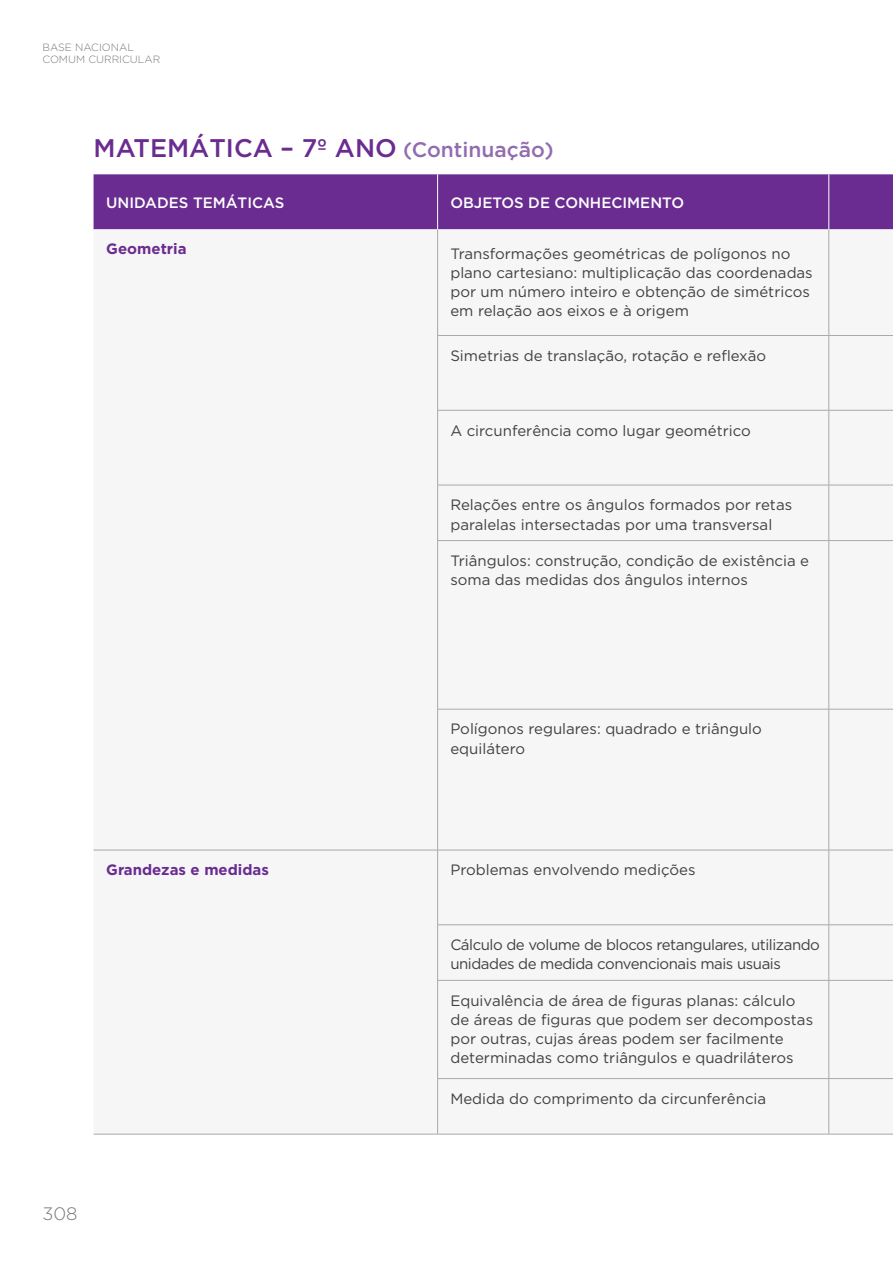
<style>
.page{position:relative;width:893px;height:1263px;background:#fff}
.page>*{position:absolute;margin:0;border:0;box-sizing:border-box;transform-origin:0 0}
.t1{font:500 25.5px "Gotham";color:#6a2c91}
.t2{font:300 18px "Gotham";color:#77787b}
.t3{font:15px/19.2px "Gotham";color:#414042}
.t4{font:15px/19.2px "Gotham";letter-spacing:-.03em;color:#414042}
.t5{font:500 15px "Gotham";color:#fff}
.t6{font:700 15px "Gotham";color:#6a2c91}
.t7{font:300 10.5px/12px "Gotham";color:#77787b}
.s1{font-size:21px;color:#916caf}
</style>
<div class="page">
<div style="left:94px;top:174px;width:799px;height:55px;background:#6a2c91"></div>
<div style="left:94px;top:229px;width:799px;height:905px;background:#f6f6f6"></div>
<hr style="left:829px;top:229px;width:1px;height:106px;background:#a7a9ac">
<hr style="left:437px;top:335px;width:392px;height:1px;background:#a7a9ac">
<hr style="left:829px;top:335px;width:64px;height:1px;background:#a7a9ac">
<hr style="left:829px;top:336px;width:1px;height:74px;background:#a7a9ac">
<hr style="left:437px;top:410px;width:392px;height:1px;background:#a7a9ac">
<hr style="left:829px;top:410px;width:64px;height:1px;background:#a7a9ac">
<hr style="left:829px;top:410px;width:1px;height:75px;background:#a7a9ac">
<hr style="left:437px;top:485px;width:392px;height:1px;background:#a7a9ac">
<hr style="left:829px;top:485px;width:64px;height:1px;background:#a7a9ac">
<hr style="left:829px;top:485px;width:1px;height:55px;background:#a7a9ac">
<hr style="left:437px;top:540px;width:392px;height:1px;background:#a7a9ac">
<hr style="left:829px;top:540px;width:64px;height:1px;background:#a7a9ac">
<hr style="left:829px;top:541px;width:1px;height:168px;background:#a7a9ac">
<hr style="left:437px;top:709px;width:392px;height:1px;background:#a7a9ac">
<hr style="left:829px;top:709px;width:64px;height:1px;background:#a7a9ac">
<hr style="left:829px;top:709px;width:1px;height:141px;background:#a7a9ac">
<hr style="left:438px;top:850px;width:391px;height:1px;background:#a7a9ac">
<hr style="left:437px;top:850px;width:1px;height:75px;background:#a7a9ac">
<hr style="left:829px;top:850px;width:64px;height:1px;background:#a7a9ac">
<hr style="left:829px;top:850px;width:1px;height:75px;background:#a7a9ac">
<hr style="left:437px;top:924px;width:392px;height:1px;background:#a7a9ac">
<hr style="left:437px;top:925px;width:1px;height:55px;background:#a7a9ac">
<hr style="left:829px;top:924px;width:64px;height:1px;background:#a7a9ac">
<hr style="left:829px;top:925px;width:1px;height:55px;background:#a7a9ac">
<hr style="left:437px;top:980px;width:392px;height:1px;background:#a7a9ac">
<hr style="left:437px;top:980px;width:1px;height:98px;background:#a7a9ac">
<hr style="left:829px;top:980px;width:64px;height:1px;background:#a7a9ac">
<hr style="left:829px;top:980px;width:1px;height:98px;background:#a7a9ac">
<hr style="left:437px;top:1078px;width:392px;height:1px;background:#a7a9ac">
<hr style="left:437px;top:1079px;width:1px;height:55px;background:#a7a9ac">
<hr style="left:829px;top:1078px;width:64px;height:1px;background:#a7a9ac">
<hr style="left:829px;top:1079px;width:1px;height:55px;background:#a7a9ac">
<hr style="left:94px;top:1134px;width:344px;height:1px;background:#a7a9ac">
<hr style="left:438px;top:1134px;width:391px;height:1px;background:#a7a9ac">
<hr style="left:829px;top:1134px;width:64px;height:1px;background:#a7a9ac">
<hr style="left:437px;top:174px;width:1px;height:55px;background:#fff">
<hr style="left:829px;top:174px;width:1px;height:55px;background:#fff">
<hr style="left:437px;top:229px;width:1px;height:106px;background:#a7a9ac">
<hr style="left:437px;top:336px;width:1px;height:74px;background:#a7a9ac">
<hr style="left:437px;top:410px;width:1px;height:75px;background:#a7a9ac">
<hr style="left:437px;top:485px;width:1px;height:55px;background:#a7a9ac">
<hr style="left:437px;top:541px;width:1px;height:168px;background:#a7a9ac">
<hr style="left:437px;top:709px;width:1px;height:141px;background:#a7a9ac">
<hr style="left:94px;top:850px;width:344px;height:1px;background:#a7a9ac">
<p class="t7" style="left:43px;top:41px;width:119px">BASE NACIONAL<br>COMUM CURRICULAR</p>
<h1 class="t1" style="left:94px;top:134px;width:462px">MATEMÁTICA – 7º ANO <span class="s1">(Continuação)</span></h1>
<p class="t5" style="left:106px;top:194px;width:180px">UNIDADES TEMÁTICAS</p>
<p class="t5" style="left:450px;top:194px;width:235px">OBJETOS DE CONHECIMENTO</p>
<p class="t6" style="left:106px;top:240px;width:82px">Geometria</p>
<p class="t3" style="left:450px;top:244px;width:364px">Transformações geométricas de polígonos no plano cartesiano: multiplicação das coordenadas por um número inteiro e obtenção de simétricos em relação aos eixos e à origem</p>
<p class="t3" style="left:450px;top:346px;width:317px">Simetrias de translação, rotação e reflexão</p>
<p class="t3" style="left:450px;top:420px;width:302px">A circunferência como lugar geométrico</p>
<p class="t3" style="left:450px;top:495px;width:343px">Relações entre os ângulos formados por retas paralelas intersectadas por uma transversal</p>
<p class="t3" style="left:450px;top:551px;width:360px">Triângulos: construção, condição de existência e soma das medidas dos ângulos internos</p>
<p class="t3" style="left:450px;top:719px;width:313px">Polígonos regulares: quadrado e triângulo equilátero</p>
<p class="t6" style="left:106px;top:861px;width:164px">Grandezas e medidas</p>
<p class="t3" style="left:450px;top:860px;width:247px">Problemas envolvendo medições</p>
<p class="t2" style="left:43px;top:1203px;width:37px">308</p>
<p class="t4" style="left:450px;top:935px;width:371px">Cálculo de volume de blocos retangulares, utilizando unidades de medida convencionais mais usuais</p>
<p class="t3" style="left:450px;top:990px;width:364px">Equivalência de área de figuras planas: cálculo de áreas de figuras que podem ser decompostas por outras, cujas áreas podem ser facilmente determinadas como triângulos e quadriláteros</p>
<p class="t3" style="left:450px;top:1089px;width:317px">Medida do comprimento da circunferência</p>
</div>
